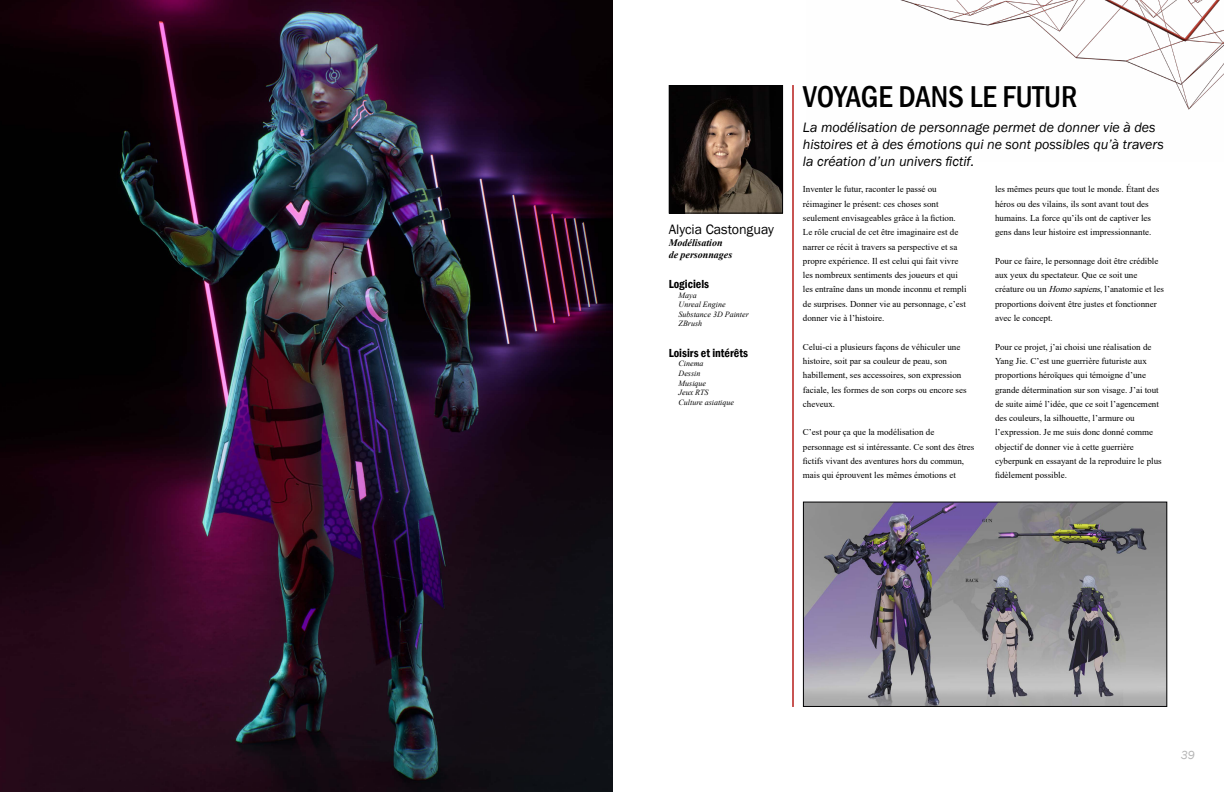
<style>
.page{position:relative;width:1224px;height:792px;background:#fff}
.page>*{position:absolute;margin:0;border:0;box-sizing:border-box;transform-origin:0 0}
.t1{font:500 condensed 31px "Franklin Gothic";color:#000}
.t2{font:italic 14px/16.8px "Franklin Gothic";color:#000}
.t3{font:14px "Franklin Gothic";color:#000}
.t4{font:600 condensed 12px "Franklin Gothic";color:#000}
.t5{font:italic 12px "Franklin Gothic";color:#b4b4b4}
.t6{font:italic 700 10px/12px "Times New Roman";color:#000}
.t7{font:9px/14.3px "Times New Roman";color:#000}
.t8{font:italic 8px/9.6px "Times New Roman";color:#000}
.s1{font-style:italic}
</style>
<div class="page">
<img style="left:900px;top:0;width:324px;height:110px">
<img style="left:0;top:0;width:612px;height:792px">
<img style="left:671px;top:87px;width:110px;height:125px">
<div style="left:669px;top:85px;width:114px;height:129px;border:1px solid #020203"></div>
<img style="left:805px;top:504px;width:360px;height:201px">
<div style="left:803px;top:502px;width:364px;height:205px;border:1px solid #020203"></div>
<hr style="left:792px;top:85px;width:2px;height:622px;background:#b71c1a">
<h2 class="t3" style="left:669px;top:220px;width:107px">Alycia Castonguay</h2>
<p class="t6" style="left:669px;top:236px;width:65px">Modélisation de personnages</p>
<h3 class="t4" style="left:669px;top:276px;width:42px">Logiciels</h3>
<p class="t8" style="left:679px;top:290px;width:72px">Maya<br>Unreal Engine<br>Substance 3D Painter<br>ZBrush</p>
<h3 class="t4" style="left:669px;top:345px;width:81px">Loisirs et intérêts</h3>
<p class="t8" style="left:679px;top:359px;width:57px">Cinema<br>Dessin<br>Musique<br>Jeux RTS<br>Culture asiatique</p>
<h1 class="t1" style="left:803px;top:76px;width:276px">VOYAGE DANS LE FUTUR</h1>
<h2 class="t2" style="left:803px;top:119px;width:362px">La modélisation de personnage permet de donner vie à des histoires et à des émotions qui ne sont possibles qu’à travers la création d’un univers fictif.</h2>
<p class="t7" style="left:803px;top:182px;width:165px">Inventer le futur, raconter le passé ou réimaginer le présent: ces choses sont seulement envisageables grâce à la fiction.<br>Le rôle crucial de cet être imaginaire est de narrer ce récit à travers sa perspective et sa propre expérience. Il est celui qui fait vivre les nombreux sentiments des joueurs et qui les entraîne dans un monde inconnu et rempli de surprises. Donner vie au personnage, c’est donner vie à l’histoire.</p>
<p class="t7" style="left:803px;top:339px;width:165px">Celui-ci a plusieurs façons de véhiculer une histoire, soit par sa couleur de peau, son habillement, ses accessoires, son expression faciale, les formes de son corps ou encore ses cheveux.</p>
<p class="t7" style="left:803px;top:425px;width:173px">C’est pour ça que la modélisation de personnage est si intéressante. Ce sont des êtres fictifs vivant des aventures hors du commun, mais qui éprouvent les mêmes émotions et</p>
<p class="t7" style="left:995px;top:182px;width:166px">les mêmes peurs que tout le monde. Étant des héros ou des vilains, ils sont avant tout des humains. La force qu’ils ont de captiver les gens dans leur histoire est impressionnante.</p>
<p class="t7" style="left:995px;top:253px;width:170px">Pour ce faire, le personnage doit être crédible aux yeux du spectateur. Que ce soit une créature ou un <span class="s1">Homosapiens</span>, l’anatomie et les proportions doivent être justes et fonctionner avec le concept.</p>
<p class="t7" style="left:995px;top:339px;width:168px">Pour ce projet, j’ai choisi une réalisation de Yang Jie. C’est une guerrière futuriste aux proportions héroïques qui témoigne d’une grande détermination sur son visage. J’ai tout de suite aimé l’idée, que ce soit l’agencement des couleurs, la silhouette, l’armure ou l’expression. Je me suis donc donné comme objectif de donner vie à cette guerrière cyberpunk en essayant de la reproduire le plus fidèlement possible.</p>
<h3 class="t5" style="left:1181px;top:748px;width:16px">39</h3>
</div>
